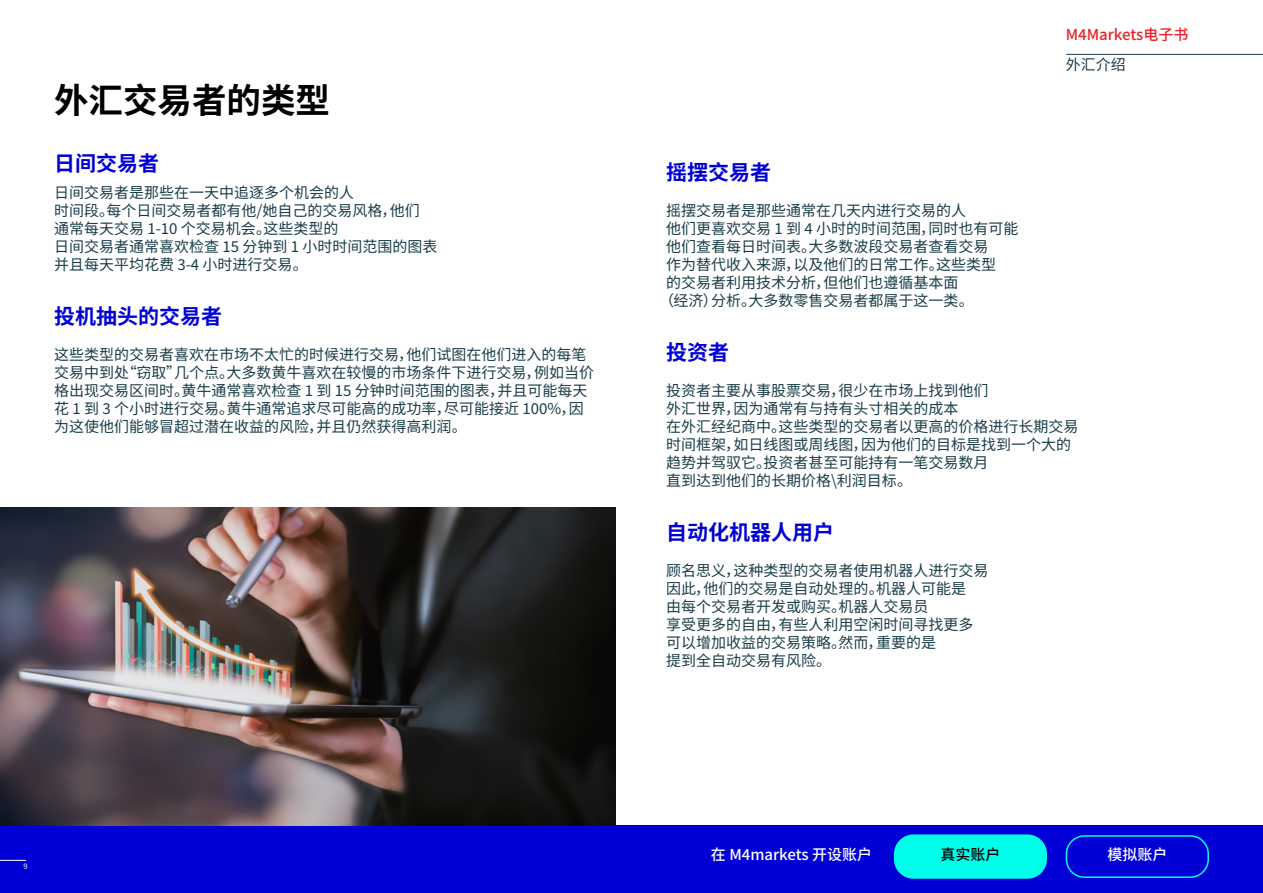
<style>
.page{position:relative;width:1263px;height:893px;background:#fff}
.page>*{position:absolute;margin:0;border:0;box-sizing:border-box;transform-origin:0 0}
.t1{font:700 34.5px "Noto Sans SC";color:#000}
.t2{font:700 21px "Noto Sans SC";color:#0000d6}
.t3{font:15px/18px "Noto Sans SC";color:#193c48}
.t4{font:500 15px "Noto Sans SC";color:#fff}
.t5{font:500 15px "Noto Sans SC";color:#eb2227}
.t6{font:500 15px "Noto Sans SC";color:#000}
.t7{font:7.5px "Noto Sans SC";color:#fff}
</style>
<div class="page">
<div style="left:0;top:825px;width:1263px;height:68px;background:#0000d6"></div>
<svg style="left:0;top:860px;width:26px;height:1px"></svg>
<div style="left:1066px;top:835px;width:143px;height:43px;border:2px solid #00ffea;border-radius:18px"></div>
<div style="left:895px;top:836px;width:150px;height:41px;background:#00ffea;border-radius:18px"></div>
<div style="left:894px;top:834px;width:153px;height:45px;border:3px solid #00ffea;border-radius:18px"></div>
<hr style="left:1066px;top:54px;width:197px;height:1px;background:#193c48">
<img style="left:0;top:508px;width:615px;height:317px">
<h1 class="t1" style="left:54px;top:81px;width:277px">外汇交易者的类型</h1>
<h2 class="t2" style="left:54px;top:151px;width:106px">日间交易者</h2>
<p class="t3" style="left:54px;top:184px;width:385px">日间交易者是那些在一天中追逐多个机会的人<br>时间段。每个日间交易者都有他/她自己的交易风格，他们通常每天交易 1-10 个交易机会。这些类型的<br>日间交易者通常喜欢检查 15 分钟到 1 小时时间范围的图表并且每天平均花费 3-4 小时进行交易。</p>
<h2 class="t2" style="left:54px;top:304px;width:169px">投机抽头的交易者</h2>
<p class="t3" style="left:54px;top:346px;width:541px">这些类型的交易者喜欢在市场不太忙的时候进行交易，他们试图在他们进入的每笔交易中到处“窃取”几个点。大多数黄牛喜欢在较慢的市场条件下进行交易，例如当价格出现交易区间时。黄牛通常喜欢检查 1 到 15 分钟时间范围的图表，并且可能每天花 1 到 3 个小时进行交易。黄牛通常追求尽可能高的成功率，尽可能接近 100%，因为这使他们能够冒超过潜在收益的风险，并且仍然获得高利润。</p>
<p class="t7" style="left:23px;top:862px;width:6px">9</p>
<p class="t5" style="left:1066px;top:27px;width:124px">M4Markets电子书</p>
<p class="t3" style="left:1066px;top:56px;width:61px">外汇介绍</p>
<h2 class="t2" style="left:666px;top:160px;width:106px">摇摆交易者</h2>
<p class="t3" style="left:666px;top:202px;width:301px">摇摆交易者是那些通常在几天内进行交易的人</p>
<p class="t3" style="left:666px;top:220px;width:354px">他们更喜欢交易 1 到 4 小时的时间范围，同时也有可能</p>
<p class="t3" style="left:666px;top:238px;width:324px">他们查看每日时间表。大多数波段交易者查看交易</p>
<p class="t3" style="left:666px;top:256px;width:331px">作为替代收入来源，以及他们的日常工作。这些类型</p>
<p class="t3" style="left:666px;top:274px;width:294px">的交易者利用技术分析，但他们也遵循基本面</p>
<p class="t3" style="left:659px;top:292px;width:316px">（经济）分析。大多数零售交易者都属于这一类。</p>
<h2 class="t2" style="left:666px;top:340px;width:64px">投资者</h2>
<p class="t3" style="left:666px;top:382px;width:414px">投资者主要从事股票交易，很少在市场上找到他们<br>外汇世界，因为通常有与持有头寸相关的成本<br>在外汇经纪商中。这些类型的交易者以更高的价格进行长期交易时间框架，如日线图或周线图，因为他们的目标是找到一个大的趋势并驾驭它。投资者甚至可能持有一笔交易数月<br>直到达到他们的长期价格\利润目标。</p>
<h2 class="t2" style="left:666px;top:520px;width:169px">自动化机器人用户</h2>
<p class="t3" style="left:666px;top:562px;width:324px">顾名思义，这种类型的交易者使用机器人进行交易因此，他们的交易是自动处理的。机器人可能是<br>由每个交易者开发或购买。机器人交易员<br>享受更多的自由，有些人利用空闲时间寻找更多可以增加收益的交易策略。然而，重要的是<br>提到全自动交易有风险。</p>
<p class="t4" style="left:711px;top:846px;width:163px">在 M4markets 开设账户</p>
<p class="t6" style="left:940px;top:846px;width:61px">真实账户</p>
<p class="t4" style="left:1107px;top:846px;width:61px">模拟账户</p>
</div>
